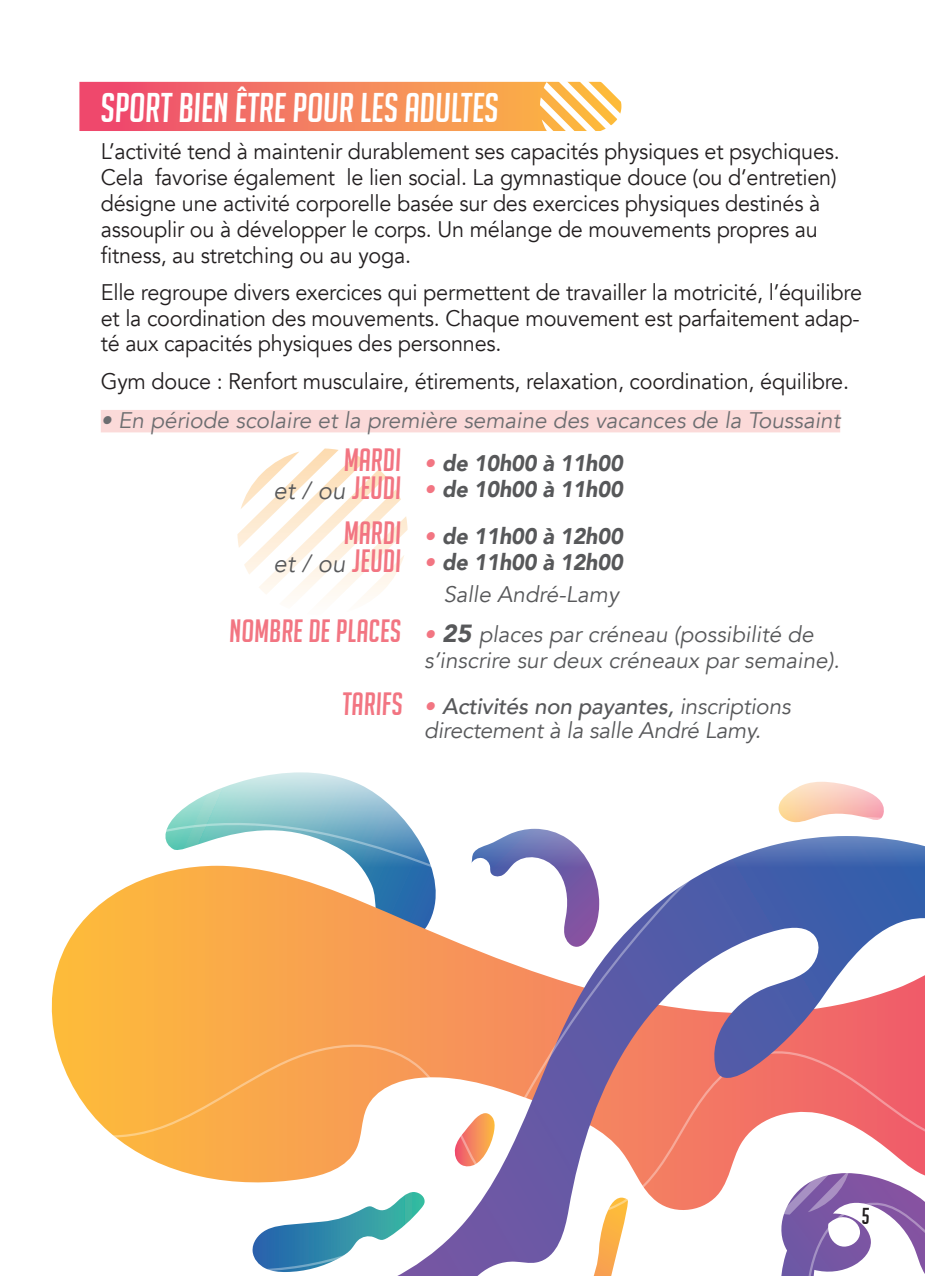
<style>
.page{position:relative;width:925px;height:1276px;background:#fff}
.page>*{position:absolute;margin:0;border:0;box-sizing:border-box;transform-origin:0 0}
.t1{font:italic 40.5px "Big Noodle Titling";color:#fff}
.t2{font:italic 31.5px "Big Noodle Titling";letter-spacing:.01em;color:#f27582}
.t3{font:italic 24.75px "Avenir";letter-spacing:.01em;color:#57585a;scale:.96 1}
.t4{font:22.5px/25.9px "Avenir";letter-spacing:-.01em;color:#231f20;scale:.96 1}
.t5{font:italic 22.5px/32.2px "Avenir";color:#57585a}
.t6{font:italic 22.5px "Avenir";color:#6c6d70}
.t7{font:italic 900 22.5px "Avenir";letter-spacing:-.01em;color:#57585a;scale:.96 1}
.t8{font:italic 22.5px "Big Noodle Titling";color:#231f20}
.s1{font-family:"Big Noodle Titling";font-size:31.5px;color:#f27582}
.s2{color:#f27582}
.s3{font-weight:900;color:#f27582}
.s4{font-weight:900}
.s5{font-weight:900;font-size:24.75px}
.s6{font-weight:500}
</style>
<div class="page">
<svg style="left:237px;top:448px;width:171px;height:151px"></svg>
<svg style="left:79px;top:81px;width:543px;height:50px;background:#f58b69"></svg>
<div style="left:101px;top:410px;width:739px;height:22px;background:#fbdad9"></div>
<svg style="left:174px;top:772px;width:228px;height:45px"></svg>
<svg style="left:51px;top:914px;width:38px;height:130px"></svg>
<svg style="left:778px;top:781px;width:106px;height:36px"></svg>
<svg style="left:56px;top:1044px;width:33px;height:67px"></svg>
<svg style="left:89px;top:817px;width:836px;height:454px"></svg>
<h1 class="t1" style="left:101px;top:86px;width:399px">SPORT BIEN ÊTRE POUR LES ADULTES</h1>
<p class="t4" style="left:101px;top:139px;width:771px">L’activité tend à maintenir durablement ses capacités physiques et psychiques.<br>Cela favorise également le lien social. La gymnastique douce (ou d’entretien) désigne une activité corporelle basée sur des exercices physiques destinés à assouplir ou à développer le corps. Un mélange de mouvements propres au fitness, au stretching ou au yoga.</p>
<p class="t4" style="left:101px;top:279px;width:794px;text-align:justify">Elle regroupe divers exercices qui permettent de travailler la motricité, l’équilibre et la coordination des mouvements. Chaque mouvement est parfaitement adap&shy;té aux capacités physiques des personnes.</p>
<p class="t4" style="left:101px;top:368px;width:781px">Gym douce : Renfort musculaire, étirements, relaxation, coordination, équilibre.</p>
<p class="t6" style="left:101px;top:407px;width:741px">• En période scolaire et la première semaine des vacances de la Toussaint</p>
<h2 class="t2" style="left:344px;top:443px;width:59px">MARDI</h2>
<p class="t3" style="left:274px;top:476px;width:134px">et / ou <span class="s1">JEUDI</span></p>
<h2 class="t2" style="left:344px;top:515px;width:59px">MARDI</h2>
<p class="t3" style="left:274px;top:548px;width:134px">et / ou <span class="s1">JEUDI</span></p>
<p class="t7" style="left:424px;top:445px;width:208px"><span class="s2">•</span> de 10h00 à 11h00</p>
<p class="t7" style="left:424px;top:470px;width:208px"><span class="s2">•</span> de 10h00 à 11h00</p>
<p class="t7" style="left:424px;top:517px;width:208px"><span class="s2">•</span> de 11h00 à 12h00</p>
<p class="t5" style="left:424px;top:546px;width:200px;text-align:right"><span class="s3">•</span> <span class="s4">de 11h00 à 12h00<br></span>Salle André-Lamy</p>
<p class="t5" style="left:424px;top:622px;width:417px;line-height:25.9px;text-indent:-195px"><span class="s1">NOMBRE DE PLACES</span> <span class="s3">•</span> <span class="s5">25</span> places par créneau (possibilité de s’inscrire sur deux créneaux par semaine).</p>
<h2 class="t2" style="left:342px;top:687px;width:62px">TARIFS</h2>
<p class="t5" style="left:424px;top:695px;width:368px;line-height:23.6px"><span class="s3">•</span> <span class="s6">Activités non payantes,</span> inscriptions directement à la salle André Lamy.</p>
<p class="t8" style="left:862px;top:1203px;width:10px">5</p>
</div>
